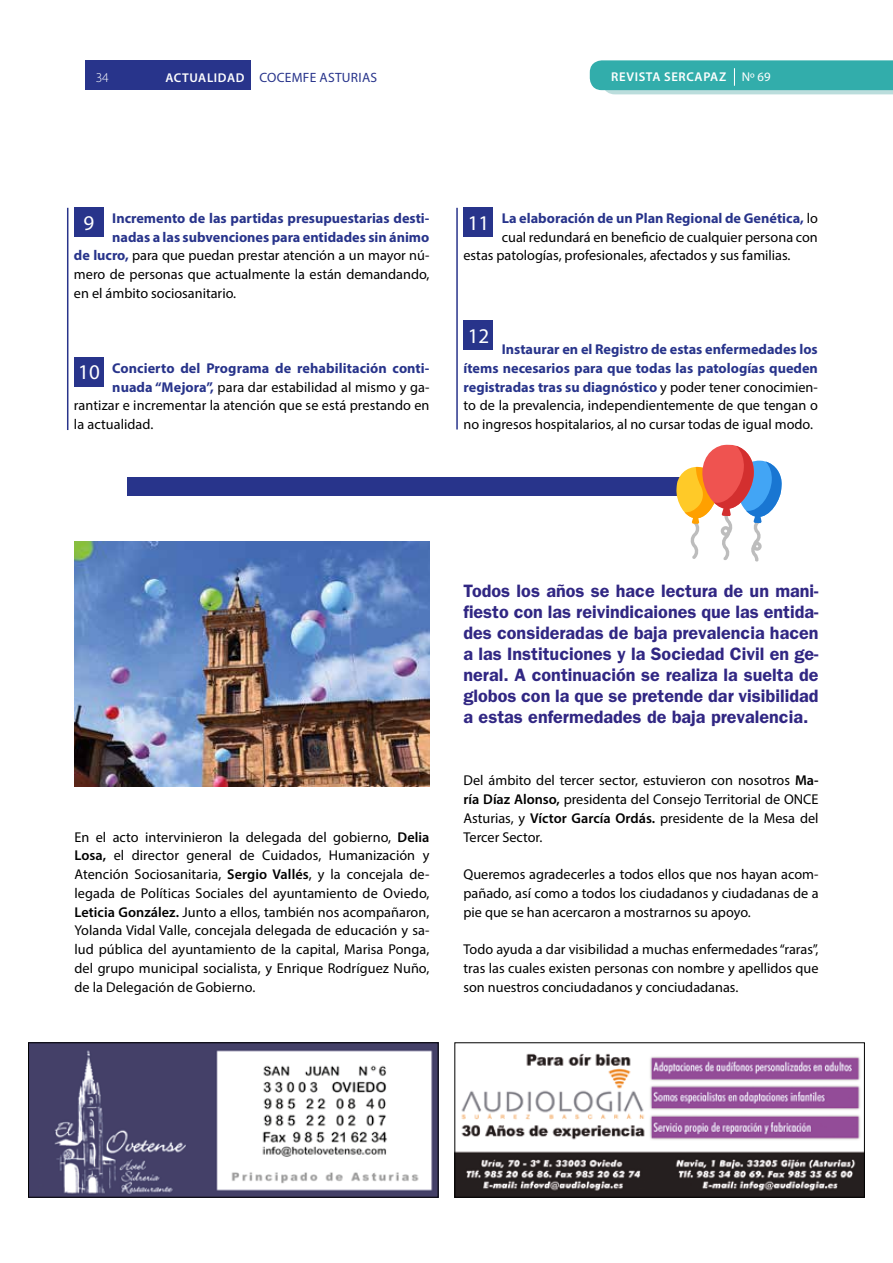
<style>
.page{position:relative;width:893px;height:1263px;background:#fff}
.page>*{position:absolute;margin:0;border:0;box-sizing:border-box;transform-origin:0 0}
.t1{font:21px "Myriad Pro";color:#fff}
.t2{font:600 18px/21px "ITC Franklin Gothic Std";color:#312783;text-align:justify}
.t3{font:14.25px/18.8px "Myriad Pro";color:#000;text-align:justify}
.t4{font:700 14.25px "Myriad Pro";color:#28348b}
.t5{font:13.5px "Myriad Pro";letter-spacing:.02em;color:#28348b}
.t6{font:300 13.5px "Myriad Pro";color:#fff}
.t7{font:600 12.75px "Myriad Pro";letter-spacing:.05em;color:#fff}
.s1{font-weight:600;font-size:12.75px;color:#fff}
.s2{font-weight:400}
.s3{font-weight:700;color:#28348b}
.s4{font-weight:400;color:#000}
.s5{font-weight:600}
</style>
<div class="page">
<svg style="left:590px;top:60px;width:303px;height:34px;background:#45b4b2"></svg>
<div style="left:85px;top:60px;width:166px;height:30px;background:#28348b"></div>
<div style="left:74px;top:207px;width:30px;height:30px;background:#28348b"></div>
<div style="left:74px;top:357px;width:30px;height:29px;background:#28348b"></div>
<div style="left:463px;top:320px;width:30px;height:30px;background:#28348b"></div>
<div style="left:463px;top:207px;width:30px;height:30px;background:#28348b"></div>
<div style="left:128px;top:477px;width:637px;height:18px;background:#28348b"></div>
<hr style="left:67px;top:208px;width:1px;height:222px;background:#28348b">
<hr style="left:456px;top:208px;width:2px;height:221px;background:#28348b">
<img style="left:456px;top:1053px;width:407px;height:142px">
<div style="left:454px;top:1042px;width:411px;height:155px;border:1px solid #000"></div>
<img style="left:30px;top:1044px;width:406px;height:151px">
<div style="left:28px;top:1042px;width:410px;height:155px;border:1px solid #000"></div>
<img style="left:74px;top:542px;width:355px;height:245px">
<svg style="left:676px;top:444px;width:106px;height:118px"></svg>
<p class="t6" style="left:96px;top:70px;width:15px">34</p>
<p class="t5" style="left:165px;top:69px;width:213px"><span class="s1">ACTUALIDAD</span> COCEMFE ASTURIAS</p>
<p class="t7" style="left:611px;top:69px;width:161px">REVISTA SERCAPAZ <span class="s2">Nº 69</span></p>
<p class="t4" style="left:112px;top:209px;width:319px">Incremento de las partidas presupuestarias desti-</p>
<p class="t4" style="left:112px;top:227px;width:319px">nadas a las subvenciones para entidades sin ánimo</p>
<p class="t3" style="left:74px;top:246px;width:357px"><span class="s3">de lucro,</span> para que puedan prestar atención a un mayor nú-</p>
<p class="t3" style="left:74px;top:265px;width:357px">mero de personas que actualmente la están demandando,</p>
<p class="t3" style="left:74px;top:283px;width:164px">en el ámbito sociosanitario.</p>
<h1 class="t1" style="left:83px;top:210px;width:12px">9</h1>
<p class="t4" style="left:112px;top:359px;width:319px">Concierto del Programa de rehabilitación conti-</p>
<p class="t3" style="left:112px;top:377px;width:319px"><span class="s3">nuada “Mejora”,</span> para dar estabilidad al mismo y ga-</p>
<p class="t3" style="left:74px;top:396px;width:357px">rantizar e incrementar la atención que se está prestando en</p>
<p class="t3" style="left:74px;top:415px;width:81px">la actualidad.</p>
<h1 class="t1" style="left:78px;top:359px;width:23px">10</h1>
<p class="t4" style="left:502px;top:209px;width:318px">La elaboración de un Plan Regional de Genética, <span class="s4">lo</span></p>
<p class="t3" style="left:502px;top:227px;width:318px">cual redundará en beneficio de cualquier persona con</p>
<p class="t3" style="left:463px;top:246px;width:329px">estas patologías, profesionales, afectados y sus familias.</p>
<h1 class="t1" style="left:468px;top:210px;width:23px">11</h1>
<h1 class="t1" style="left:468px;top:323px;width:23px">12</h1>
<p class="t3" style="left:463px;top:340px;width:356px;text-indent:38px"><span class="s3">Instaurar en el Registro de estas enfermedades los ítems necesarios para que todas las patologías queden registradas tras su diagnóstico</span> y poder tener conocimien&shy;to de la prevalencia, independientemente de que tengan o no ingresos hospitalarios, al no cursar todas de igual modo.</p>
<p class="t3" style="left:74px;top:827px;width:357px">En el acto intervinieron la delegada del gobierno, <span class="s5">Delia Losa,</span> el director general de Cuidados, Humanización y Atención Sociosanitaria, <span class="s5">Sergio Vallés</span>, y la concejala de&shy;legada de Políticas Sociales del ayuntamiento de Oviedo, <span class="s5">Leticia González.</span> Junto a ellos, también nos acompañaron, Yolanda Vidal Valle, concejala delegada de educación y sa&shy;lud pública del ayuntamiento de la capital, Marisa Ponga, del grupo municipal socialista, y Enrique Rodríguez Nuño, de la Delegación de Gobierno.</p>
<p class="t2" style="left:463px;top:580px;width:357px">Todos los años se hace lectura de un mani&shy;fiesto con las reivindicaiones que las entida&shy;des consideradas de baja prevalencia hacen a las Instituciones y la Sociedad Civil en ge&shy;neral. A continuación se realiza la suelta de globos con la que se pretende dar visibilidad a estas enfermedades de baja prevalencia.</p>
<p class="t3" style="left:463px;top:771px;width:357px">Del ámbito del tercer sector, estuvieron con nosotros <span class="s5">Ma&shy;ría Díaz Alonso,</span> presidenta del Consejo Territorial de ONCE Asturias, y <span class="s5">Víctor García Ordás.</span> presidente de la Mesa del Tercer Sector.</p>
<p class="t3" style="left:463px;top:865px;width:357px">Queremos agradecerles a todos ellos que nos hayan acom&shy;pañado, así como a todos los ciudadanos y ciudadanas de a pie que se han acercaron a mostrarnos su apoyo.</p>
<p class="t3" style="left:463px;top:940px;width:357px">Todo ayuda a dar visibilidad a muchas enfermedades “raras”, tras las cuales existen personas con nombre y apellidos que son nuestros conciudadanos y conciudadanas.</p>
</div>
